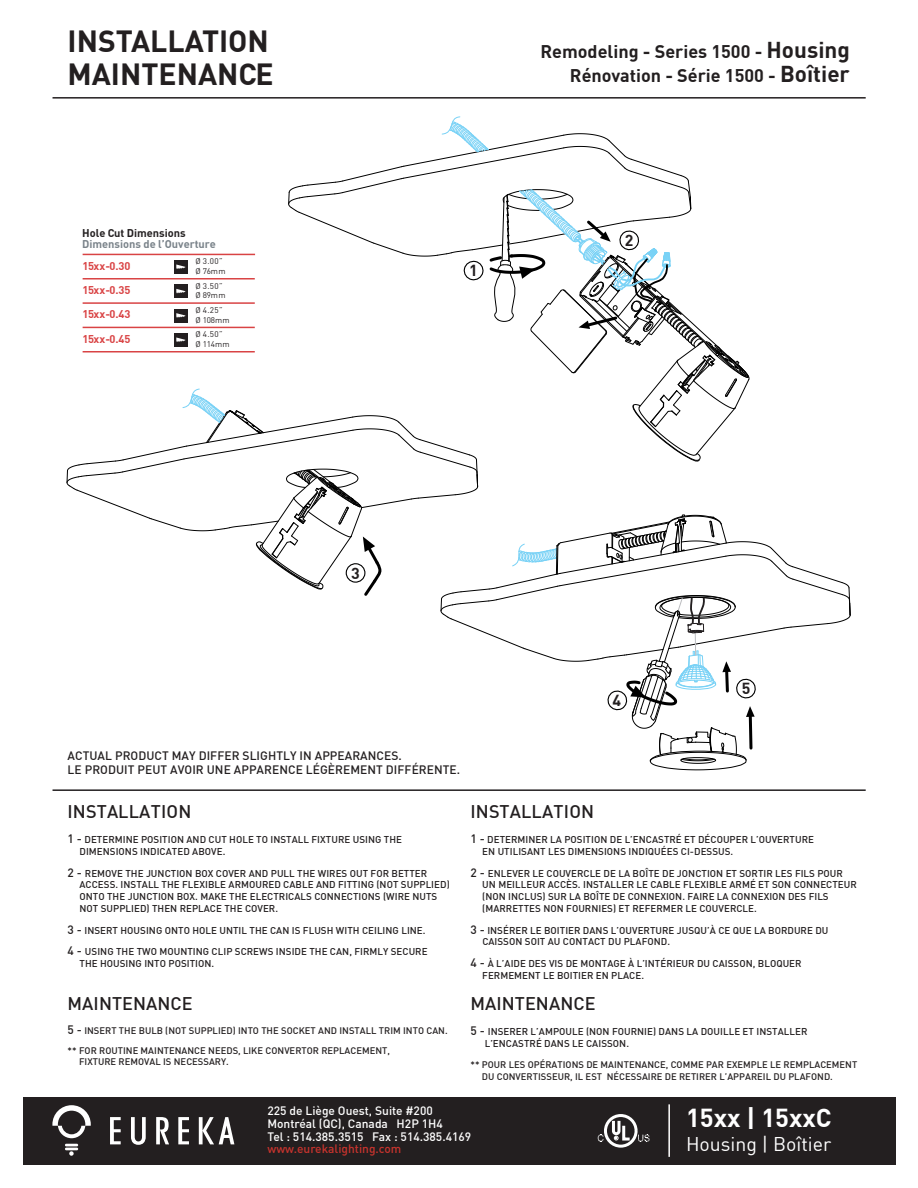
<style>
.page{position:relative;width:918px;height:1188px;background:#fff}
.page>*{position:absolute;margin:0;border:0;box-sizing:border-box;transform-origin:0 0}
.t1{font:700 30px/33px "DIN";color:#231f20}
.t2{font:700 25.5px "DIN";color:#fff}
.t3{font:19.5px "DIN";color:#fff}
.t4{font:700 18px/24px "DIN";color:#231f20;text-align:right}
.t5{font:500 18px "DIN";letter-spacing:.005em;color:#231f20}
.t6{font:700 15.75px "DIN";color:#231f20}
.t7{font:500 12px/14.4px "DIN";letter-spacing:.005em;color:#231f20}
.t8{font:500 12px/12.8px "DIN";color:#fff}
.t9{font:500 12px "DIN";color:#c7332d}
.t10{font:700 11.1px/24.3px "DIN";letter-spacing:-.025em;color:#d94344;text-align:justify}
.t11{font:700 11.1px "DIN";color:#798289}
.t12{font:700 11.1px "DIN";color:#231f20}
.t13{font:500 9.75px/11.7px "DIN";letter-spacing:.005em;color:#231f20}
.t14{font:500 9.3px/20px "DIN";letter-spacing:.005em;color:#231f20}
.t15{font:8.1px "DIN";letter-spacing:-.015em;color:#231f20}
.s1{font-size:22.5px}
.s2{font-size:12px}
</style>
<div class="page">
<div style="left:23px;top:1097px;width:872px;height:67px;background:#231f20"></div>
<svg style="left:110px;top:1117px;width:11px;height:27px"></svg>
<svg style="left:178px;top:1117px;width:11px;height:27px"></svg>
<svg style="left:156px;top:1117px;width:13px;height:27px"></svg>
<svg style="left:131px;top:1117px;width:15px;height:28px"></svg>
<svg style="left:199px;top:1117px;width:35px;height:27px"></svg>
<svg style="left:52px;top:1105px;width:39px;height:33px"></svg>
<svg style="left:65px;top:1144px;width:13px;height:12px"></svg>
<hr style="left:668px;top:1104px;width:2px;height:53px;background:#fff">
<hr style="left:53px;top:97px;width:813px;height:2px;background:#231f20">
<hr style="left:53px;top:789px;width:813px;height:2px;background:#231f20">
<svg style="left:604px;top:1114px;width:34px;height:34px"></svg>
<svg style="left:598px;top:1135px;width:6px;height:7px"></svg>
<svg style="left:610px;top:1118px;width:40px;height:24px"></svg>
<svg style="left:66px;top:116px;width:785px;height:654px"></svg>
<h1 class="t1" style="left:68px;top:23px;width:208px">INSTALLATION<br>MAINTENANCE</h1>
<p class="t12" style="left:82px;top:226px;width:105px">Hole Cut Dimensions</p>
<p class="t11" style="left:82px;top:237px;width:135px">Dimensions de l’Ouverture</p>
<p class="t10" style="left:83px;top:253px;width:50px">15xx-0.30<br>15xx-0.35<br>15xx-0.43<br>15xx-0.45</p>
<p class="t15" style="left:196px;top:256px;width:29px">Ø 3.00”</p>
<p class="t15" style="left:196px;top:266px;width:31px">Ø 76mm</p>
<p class="t15" style="left:196px;top:281px;width:29px">Ø 3.50”</p>
<p class="t15" style="left:196px;top:315px;width:36px">Ø 108mm</p>
<p class="t15" style="left:196px;top:290px;width:31px">Ø 89mm</p>
<p class="t15" style="left:196px;top:305px;width:29px">Ø 4.25”</p>
<p class="t15" style="left:196px;top:339px;width:36px">Ø 114mm</p>
<p class="t15" style="left:196px;top:329px;width:29px">Ø 4.50”</p>
<h3 class="t6" style="left:469px;top:260px;width:10px">1</h3>
<h3 class="t4" style="left:540px;top:39px;width:311px">Remodeling - Series 1500 - <span class="s1">Housing<br></span>Rénovation - Série 1500 - <span class="s1">Boîtier</span></h3>
<h3 class="t6" style="left:625px;top:230px;width:10px">2</h3>
<h3 class="t6" style="left:351px;top:563px;width:10px">3</h3>
<h3 class="t6" style="left:613px;top:690px;width:10px">4</h3>
<h3 class="t6" style="left:742px;top:678px;width:10px">5</h3>
<p class="t7" style="left:68px;top:748px;width:394px">ACTUAL PRODUCT MAY DIFFER SLIGHTLY IN APPEARANCES.<br>LE PRODUIT PEUT AVOIR UNE APPARENCE LÉGÈREMENT DIFFÉRENTE.</p>
<h3 class="t5" style="left:68px;top:800px;width:125px">INSTALLATION</h3>
<h3 class="t5" style="left:470px;top:800px;width:125px">INSTALLATION</h3>
<p class="t13" style="left:80px;top:833px;width:324px;text-indent:-12px"><span class="s2">1 -</span> DETERMINE POSITION AND CUT HOLE TO INSTALL FIXTURE USING THE<br>DIMENSIONS INDICATED ABOVE.</p>
<p class="t13" style="left:482px;top:833px;width:333px;text-indent:-12px"><span class="s2">1 -</span> DETERMINER LA POSITION DE L’ENCASTRÉ ET DÉCOUPER L’OUVERTURE<br>EN UTILISANT LES DIMENSIONS INDIQUÉES CI-DESSUS.</p>
<p class="t13" style="left:80px;top:867px;width:372px;text-indent:-12px"><span class="s2">2 -</span> REMOVE THE JUNCTION BOX COVER AND PULL THE WIRES OUT FOR BETTER ACCESS. INSTALL THE FLEXIBLE ARMOURED CABLE AND FITTING (NOT SUPPLIED)<br>ONTO THE JUNCTION BOX. MAKE THE ELECTRICALS CONNECTIONS (WIRE NUTS NOT SUPPLIED) THEN REPLACE THE COVER.</p>
<p class="t13" style="left:68px;top:924px;width:359px"><span class="s2">3 -</span> INSERT HOUSING ONTO HOLE UNTIL THE CAN IS FLUSH WITH CEILING LINE.</p>
<p class="t13" style="left:80px;top:946px;width:350px;text-indent:-12px"><span class="s2">4 -</span> USING THE TWO MOUNTING CLIP SCREWS INSIDE THE CAN, FIRMLY SECURE<br>THE HOUSING INTO POSITION.</p>
<p class="t13" style="left:482px;top:867px;width:376px;text-indent:-12px"><span class="s2">2 -</span> ENLEVER LE COUVERCLE DE LA BOÎTE DE JONCTION ET SORTIR LES FILS POUR UN MEILLEUR ACCÈS. INSTALLER LE CABLE FLEXIBLE ARMÉ ET SON CONNECTEUR (NON INCLUS) SUR LA BOÎTE DE CONNEXION. FAIRE LA CONNEXION DES FILS (MARRETTES NON FOURNIES) ET REFERMER LE COUVERCLE.</p>
<p class="t13" style="left:482px;top:924px;width:348px;text-indent:-12px"><span class="s2">3 -</span> INSÉRER LE BOITIER DANS L’OUVERTURE JUSQU’À CE QUE LA BORDURE DU<br>CAISSON SOIT AU CONTACT DU PLAFOND.</p>
<p class="t13" style="left:482px;top:958px;width:321px;text-indent:-12px"><span class="s2">4 -</span> À L’AIDE DES VIS DE MONTAGE À L’INTÉRIEUR DU CAISSON, BLOQUER<br>FERMEMENT LE BOITIER EN PLACE.</p>
<h3 class="t5" style="left:68px;top:992px;width:127px">MAINTENANCE</h3>
<h3 class="t5" style="left:470px;top:992px;width:127px">MAINTENANCE</h3>
<p class="t14" style="left:68px;top:1020px;width:382px"><span class="s2">5 -</span> INSERT THE BULB (NOT SUPPLIED) INTO THE SOCKET AND INSTALL TRIM INTO CAN. ** FOR ROUTINE MAINTENANCE NEEDS, LIKE CONVERTOR REPLACEMENT,</p>
<p class="t14" style="left:79px;top:1051px;width:151px">FIXTURE REMOVAL IS NECESSARY.</p>
<p class="t14" style="left:482px;top:1059px;width:377px;line-height:11.2px;text-indent:-11px">** POUR LES OPÉRATIONS DE MAINTENANCE, COMME PAR EXEMPLE LE REMPLACEMENT<br>DU CONVERTISSEUR, IL EST NÉCESSAIRE DE RETIRER L’APPAREIL DU PLAFOND.</p>
<p class="t13" style="left:485px;top:1025px;width:324px;text-indent:-14px"><span class="s2">5 -</span> INSERER L’AMPOULE (NON FOURNIE) DANS LA DOUILLE ET INSTALLER<br>L’ENCASTRÉ DANS LE CAISSON.</p>
<p class="t8" style="left:267px;top:1104px;width:205px">225 de Liège Ouest, Suite #200<br>Montréal (QC), Canada H2P 1H4<br>Tel : 514.385.3515 Fax : 514.385.4169</p>
<p class="t9" style="left:267px;top:1141px;width:136px">www.eurekalighting.com</p>
<h2 class="t2" style="left:686px;top:1102px;width:146px">15xx | 15xxC</h2>
<h3 class="t3" style="left:686px;top:1132px;width:147px">Housing | Boîtier</h3>
</div>
